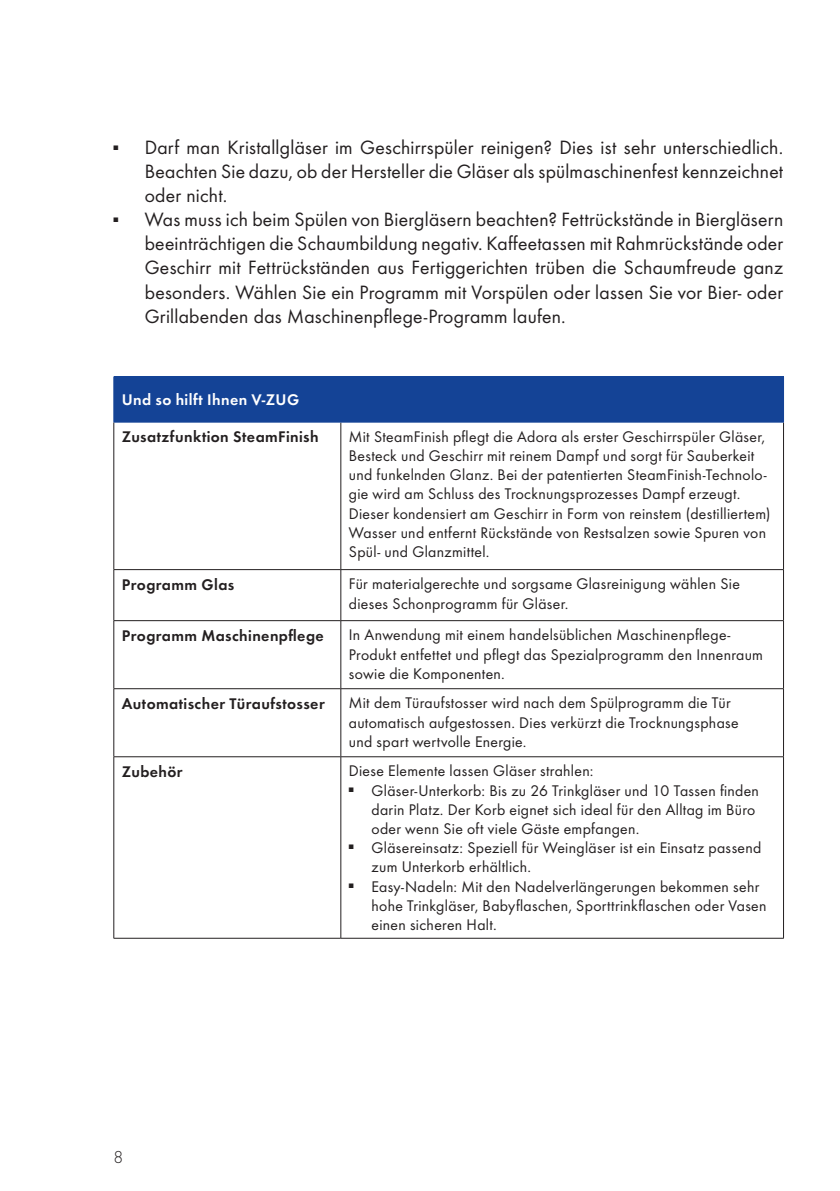
<style>
.page{position:relative;width:840px;height:1191px;background:#fff}
.page>*{position:absolute;margin:0;border:0;box-sizing:border-box;transform-origin:0 0}
.t1{font:20px/24px "ZUG Futura";letter-spacing:.015em;color:#231f20;text-align:justify}
.t2{font:300 18px "ZUG Futura";color:#231f20}
.t3{font:16px/19.2px "ZUG Futura";letter-spacing:.02em;color:#231f20}
.t4{font:800 16px "ZUG Futura";letter-spacing:.025em;color:#231f20}
.t5{font:800 16px "ZUG Futura";letter-spacing:.025em;color:#fff}
</style>
<div class="page">
<div style="left:114px;top:377px;width:669px;height:45px;background:#144396"></div>
<hr style="left:113px;top:422px;width:1px;height:147px;background:#231f20">
<hr style="left:340px;top:422px;width:1px;height:147px;background:#231f20">
<hr style="left:782px;top:422px;width:1px;height:147px;background:#231f20">
<hr style="left:113px;top:569px;width:227px;height:1px;background:#231f20">
<hr style="left:113px;top:570px;width:1px;height:50px;background:#231f20">
<hr style="left:340px;top:569px;width:443px;height:1px;background:#231f20">
<hr style="left:340px;top:570px;width:1px;height:50px;background:#231f20">
<hr style="left:782px;top:570px;width:1px;height:50px;background:#231f20">
<hr style="left:113px;top:620px;width:227px;height:1px;background:#231f20">
<hr style="left:113px;top:621px;width:1px;height:67px;background:#231f20">
<hr style="left:340px;top:620px;width:443px;height:1px;background:#231f20">
<hr style="left:340px;top:621px;width:1px;height:67px;background:#231f20">
<hr style="left:782px;top:621px;width:1px;height:67px;background:#231f20">
<hr style="left:113px;top:688px;width:227px;height:1px;background:#231f20">
<hr style="left:113px;top:689px;width:1px;height:67px;background:#231f20">
<hr style="left:340px;top:688px;width:443px;height:1px;background:#231f20">
<hr style="left:340px;top:689px;width:1px;height:67px;background:#231f20">
<hr style="left:782px;top:689px;width:1px;height:67px;background:#231f20">
<hr style="left:113px;top:756px;width:227px;height:1px;background:#231f20">
<hr style="left:113px;top:757px;width:1px;height:181px;background:#231f20">
<hr style="left:340px;top:756px;width:443px;height:1px;background:#231f20">
<hr style="left:340px;top:757px;width:1px;height:181px;background:#231f20">
<hr style="left:782px;top:757px;width:1px;height:181px;background:#231f20">
<hr style="left:113px;top:938px;width:227px;height:1px;background:#231f20">
<hr style="left:340px;top:938px;width:443px;height:1px;background:#231f20">
<hr style="left:113px;top:376px;width:227px;height:1px;background:#144396">
<hr style="left:113px;top:377px;width:1px;height:45px;background:#144396">
<hr style="left:340px;top:376px;width:443px;height:1px;background:#144396">
<hr style="left:113px;top:422px;width:227px;height:1px;background:#144396">
<hr style="left:340px;top:422px;width:443px;height:1px;background:#144396">
<p class="t1" style="left:145px;top:136px;width:639px;text-indent:-31px">■ Darf man Kristallgläser im Geschirrspüler reinigen? Dies ist sehr unterschiedlich.<br>Beachten Sie dazu, ob der Hersteller die Gläser als spülmaschinenfest kennzeichnet oder nicht.</p>
<p class="t1" style="left:145px;top:208px;width:639px;text-indent:-31px">■ Was muss ich beim Spülen von Biergläsern beachten? Fettrückstände in Biergläsern beeinträchtigen die Schaumbildung negativ. Kaffeetassen mit Rahmrückstände oder Geschirr mit Fettrückständen aus Fertiggerichten trüben die Schaumfreude ganz besonders. Wählen Sie ein Programm mit Vorspülen oder lassen Sie vor Bier- oder Grillabenden das Maschinenpflege-Programm laufen.</p>
<p class="t5" style="left:122px;top:390px;width:179px">Und so hilft Ihnen V-ZUG</p>
<p class="t4" style="left:122px;top:427px;width:198px">Zusatzfunktion SteamFinish</p>
<p class="t3" style="left:348px;top:427px;width:423px">Mit SteamFinish pflegt die Adora als erster Geschirrspüler Gläser, Besteck und Geschirr mit reinem Dampf und sorgt für Sauberkeit und funkelnden Glanz. Bei der patentierten SteamFinish-Technolo&shy;gie wird am Schluss des Trocknungsprozesses Dampf erzeugt.<br>Dieser kondensiert am Geschirr in Form von reinstem (destilliertem)<br>Wasser und entfernt Rückstände von Restsalzen sowie Spuren von Spül- und Glanzmittel.</p>
<p class="t4" style="left:122px;top:574px;width:114px">Programm Glas</p>
<p class="t3" style="left:348px;top:574px;width:392px">Für materialgerechte und sorgsame Glasreinigung wählen Sie dieses Schonprogramm für Gläser.</p>
<p class="t4" style="left:122px;top:625px;width:203px">Programm Maschinenpflege</p>
<p class="t3" style="left:348px;top:625px;width:415px">In Anwendung mit einem handelsüblichen Maschinenpflege-<br>Produkt entfettet und pflegt das Spezialprogramm den Innenraum sowie die Komponenten.</p>
<p class="t4" style="left:122px;top:693px;width:204px">Automatischer Türaufstosser</p>
<p class="t3" style="left:348px;top:693px;width:391px">Mit dem Türaufstosser wird nach dem Spülprogramm die Tür automatisch aufgestossen. Dies verkürzt die Trocknungsphase und spart wertvolle Energie.</p>
<p class="t4" style="left:122px;top:762px;width:62px">Zubehör</p>
<p class="t3" style="left:348px;top:761px;width:246px">Diese Elemente lassen Gläser strahlen:</p>
<p class="t3" style="left:371px;top:780px;width:389px;text-indent:-23px">■ Gläser-Unterkorb: Bis zu 26 Trinkgläser und 10 Tassen finden darin Platz. Der Korb eignet sich ideal für den Alltag im Büro oder wenn Sie oft viele Gäste empfangen.</p>
<p class="t3" style="left:371px;top:838px;width:391px;text-indent:-23px">■ Gläsereinsatz: Speziell für Weingläser ist ein Einsatz passend zum Unterkorb erhältlich.</p>
<p class="t3" style="left:371px;top:876px;width:396px;text-indent:-23px">■ Easy-Nadeln: Mit den Nadelverlängerungen bekommen sehr hohe Trinkgläser, Babyflaschen, Sporttrinkflaschen oder Vasen einen sicheren Halt.</p>
<p class="t2" style="left:113px;top:1147px;width:11px">8</p>
</div>
